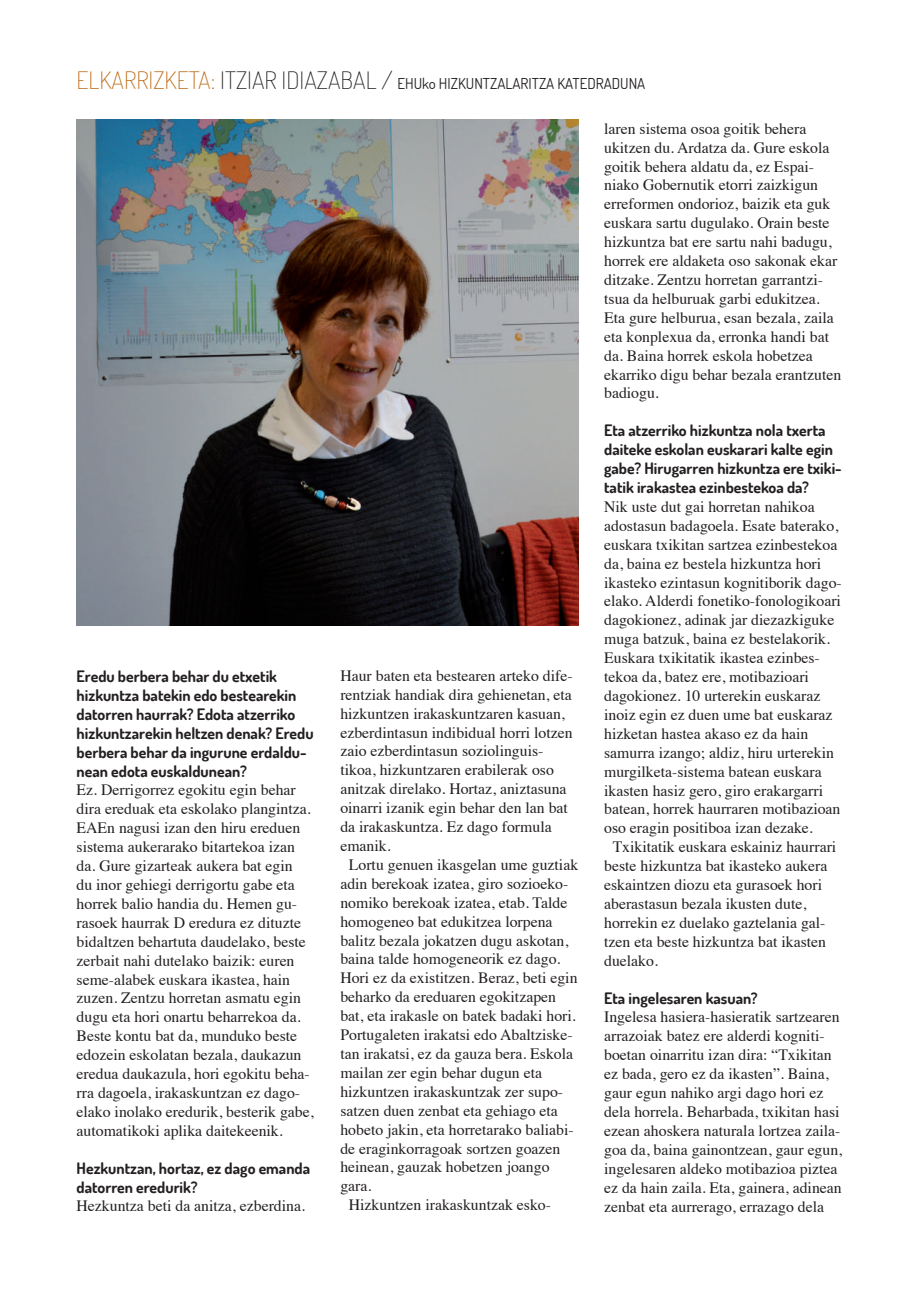
<style>
.page{position:relative;width:919px;height:1289px;background:#fff}
.page>*{position:absolute;margin:0;border:0;box-sizing:border-box;transform-origin:0 0}
.t1{font:15.75px/18.9px "Times";color:#231f20}
.t2{font:700 15.75px/18.9px "Dosis";color:#231f20}
.t3{font:15px "Dosis";color:#231f20}
.s1{font-weight:200;font-size:24px;color:#bb6813}
.s2{font-weight:200;font-size:24px}
</style>
<div class="page">
<img style="left:77px;top:119px;width:501px;height:506px">
<p class="t3" style="left:77px;top:74px;width:570px"><span class="s1">ELKARRIZKETA:</span> <span class="s2">ITZIAR IDIAZABAL /</span> EHUko HIZKUNTZALARITZA KATEDRADUNA</p>
<p class="t2" style="left:77px;top:666px;width:238px">Eredu berbera behar du etxetik hizkuntza batekin edo bestearekin datorren haurrak? Edota atzerriko hizkuntzarekin heltzen denak? Eredu berbera behar da ingurune erdaldu&shy;nean edota euskaldunean?</p>
<p class="t1" style="left:77px;top:779px;width:239px">Ez. Derrigorrez egokitu egin behar dira ereduak eta eskolako plangintza.<br>EAEn nagusi izan den hiru ereduen sistema aukerarako bitartekoa izan da. Gure gizarteak aukera bat egin<br>du inor gehiegi derrigortu gabe eta horrek balio handia du. Hemen gu&shy;rasoek haurrak D eredura ez dituzte bidaltzen behartuta daudelako, beste zerbait nahi dutelako baizik: euren seme-alabek euskara ikastea, hain zuzen. Zentzu horretan asmatu egin dugu eta hori onartu beharrekoa da.<br>Beste kontu bat da, munduko beste edozein eskolatan bezala, daukazun eredua daukazula, hori egokitu beha&shy;rra dagoela, irakaskuntzan ez dago&shy;elako inolako eredurik, besterik gabe, automatikoki aplika daitekeenik.</p>
<p class="t2" style="left:77px;top:1157px;width:235px">Hezkuntzan, hortaz, ez dago emanda datorren eredurik?</p>
<p class="t1" style="left:77px;top:1195px;width:230px">Hezkuntza beti da anitza, ezberdina.</p>
<p class="t1" style="left:340px;top:664px;width:234px">Haur baten eta bestearen arteko dife-</p>
<p class="t1" style="left:340px;top:683px;width:233px">rentziak handiak dira gehienetan, eta</p>
<p class="t1" style="left:340px;top:702px;width:226px">hizkuntzen irakaskuntzaren kasuan,</p>
<p class="t1" style="left:340px;top:721px;width:234px">ezberdintasun indibidual horri lotzen</p>
<p class="t1" style="left:340px;top:740px;width:204px">zaio ezberdintasun soziolinguis-</p>
<p class="t1" style="left:340px;top:759px;width:215px">tikoa, hizkuntzaren erabilerak oso</p>
<p class="t1" style="left:340px;top:778px;width:228px">anitzak direlako. Hortaz, aniztasuna</p>
<p class="t1" style="left:340px;top:797px;width:229px">oinarri izanik egin behar den lan bat</p>
<p class="t1" style="left:340px;top:816px;width:213px">da irakaskuntza. Ez dago formula</p>
<p class="t1" style="left:340px;top:834px;width:52px">emanik.</p>
<p class="t1" style="left:349px;top:853px;width:231px">Lortu genuen ikasgelan ume guztiak</p>
<p class="t1" style="left:340px;top:872px;width:229px">adin berekoak izatea, giro sozioeko-</p>
<p class="t1" style="left:340px;top:891px;width:228px">nomiko berekoak izatea, etab. Talde</p>
<p class="t1" style="left:340px;top:910px;width:214px">homogeneo bat edukitzea lorpena</p>
<p class="t1" style="left:340px;top:929px;width:229px">balitz bezala jokatzen dugu askotan,</p>
<p class="t1" style="left:340px;top:948px;width:222px">baina talde homogeneorik ez dago.</p>
<p class="t1" style="left:340px;top:967px;width:239px">Hori ez da existitzen. Beraz, beti egin</p>
<p class="t1" style="left:340px;top:986px;width:217px">beharko da ereduaren egokitzapen</p>
<p class="t1" style="left:340px;top:1005px;width:237px">bat, eta irakasle on batek badaki hori.</p>
<p class="t1" style="left:340px;top:1023px;width:234px">Portugaleten irakatsi edo Abaltziske-</p>
<p class="t1" style="left:340px;top:1042px;width:234px">tan irakatsi, ez da gauza bera. Eskola</p>
<p class="t1" style="left:340px;top:1061px;width:203px">mailan zer egin behar dugun eta</p>
<p class="t1" style="left:340px;top:1080px;width:224px">hizkuntzen irakaskuntzak zer supo-</p>
<p class="t1" style="left:340px;top:1099px;width:219px">satzen duen zenbat eta gehiago eta</p>
<p class="t1" style="left:340px;top:1118px;width:235px">hobeto jakin, eta horretarako baliabi-</p>
<p class="t1" style="left:340px;top:1137px;width:221px">de eraginkorragoak sortzen goazen</p>
<p class="t1" style="left:340px;top:1156px;width:211px">heinean, gauzak hobetzen joango</p>
<p class="t1" style="left:340px;top:1175px;width:33px">gara.</p>
<p class="t1" style="left:349px;top:1194px;width:204px">Hizkuntzen irakaskuntzak esko-</p>
<p class="t1" style="left:604px;top:118px;width:239px">laren sistema osoa goitik behera ukitzen du. Ardatza da. Gure eskola goitik behera aldatu da, ez Espai&shy;niako Gobernutik etorri zaizkigun erreformen ondorioz, baizik eta guk euskara sartu dugulako. Orain beste hizkuntza bat ere sartu nahi badugu, horrek ere aldaketa oso sakonak ekar ditzake. Zentzu horretan garrantzi&shy;tsua da helburuak garbi edukitzea.<br>Eta gure helburua, esan bezala, zaila eta konplexua da, erronka handi bat da. Baina horrek eskola hobetzea ekarriko digu behar bezala erantzuten badiogu.</p>
<p class="t2" style="left:604px;top:420px;width:239px">Eta atzerriko hizkuntza nola txerta daiteke eskolan euskarari kalte egin gabe? Hirugarren hizkuntza ere txiki&shy;tatik irakastea ezinbestekoa da?</p>
<p class="t1" style="left:604px;top:496px;width:212px">Nik uste dut gai horretan nahikoa</p>
<p class="t1" style="left:604px;top:514px;width:235px">adostasun badagoela. Esate baterako,</p>
<p class="t1" style="left:604px;top:533px;width:235px">euskara txikitan sartzea ezinbestekoa</p>
<p class="t1" style="left:604px;top:552px;width:218px">da, baina ez bestela hizkuntza hori</p>
<p class="t1" style="left:604px;top:571px;width:239px">ikasteko ezintasun kognitiborik dago-</p>
<p class="t1" style="left:604px;top:590px;width:238px">elako. Alderdi fonetiko-fonologikoari</p>
<p class="t1" style="left:604px;top:609px;width:232px">dagokionez, adinak jar diezazkiguke</p>
<p class="t1" style="left:604px;top:628px;width:227px">muga batzuk, baina ez bestelakorik.</p>
<p class="t1" style="left:604px;top:647px;width:217px">Euskara txikitatik ikastea ezinbes-</p>
<p class="t1" style="left:604px;top:666px;width:206px">tekoa da, batez ere, motibazioari</p>
<p class="t1" style="left:604px;top:685px;width:218px">dagokionez. 10 urterekin euskaraz</p>
<p class="t1" style="left:604px;top:703px;width:230px">inoiz egin ez duen ume bat euskaraz</p>
<p class="t1" style="left:604px;top:722px;width:206px">hizketan hastea akaso ez da hain</p>
<p class="t1" style="left:604px;top:741px;width:231px">samurra izango; aldiz, hiru urterekin</p>
<p class="t1" style="left:604px;top:760px;width:219px">murgilketa-sistema batean euskara</p>
<p class="t1" style="left:604px;top:779px;width:220px">ikasten hasiz gero, giro erakargarri</p>
<p class="t1" style="left:604px;top:798px;width:238px">batean, horrek haurraren motibazioan</p>
<p class="t1" style="left:604px;top:817px;width:210px">oso eragin positiboa izan dezake.</p>
<p class="t1" style="left:612px;top:836px;width:225px">Txikitatik euskara eskainiz haurrari</p>
<p class="t1" style="left:604px;top:855px;width:225px">beste hizkuntza bat ikasteko aukera</p>
<p class="t1" style="left:604px;top:874px;width:219px">eskaintzen diozu eta gurasoek hori</p>
<p class="t1" style="left:604px;top:892px;width:204px">aberastasun bezala ikusten dute,</p>
<p class="t1" style="left:604px;top:911px;width:223px">horrekin ez duelako gaztelania gal-</p>
<p class="t1" style="left:604px;top:930px;width:223px">tzen eta beste hizkuntza bat ikasten</p>
<p class="t1" style="left:604px;top:949px;width:55px">duelako.</p>
<p class="t2" style="left:604px;top:987px;width:155px">Eta ingelesaren kasuan?</p>
<p class="t1" style="left:604px;top:1006px;width:239px">Ingelesa hasiera-hasieratik sartzearen arrazoiak batez ere alderdi kogniti&shy;boetan oinarritu izan dira: “Txikitan ez bada, gero ez da ikasten”. Baina, gaur egun nahiko argi dago hori ez dela horrela. Beharbada, txikitan hasi ezean ahoskera naturala lortzea zaila&shy;goa da, baina gainontzean, gaur egun, ingelesaren aldeko motibazioa piztea ez da hain zaila. Eta, gainera, adinean zenbat eta aurrerago, errazago dela</p>
</div>
